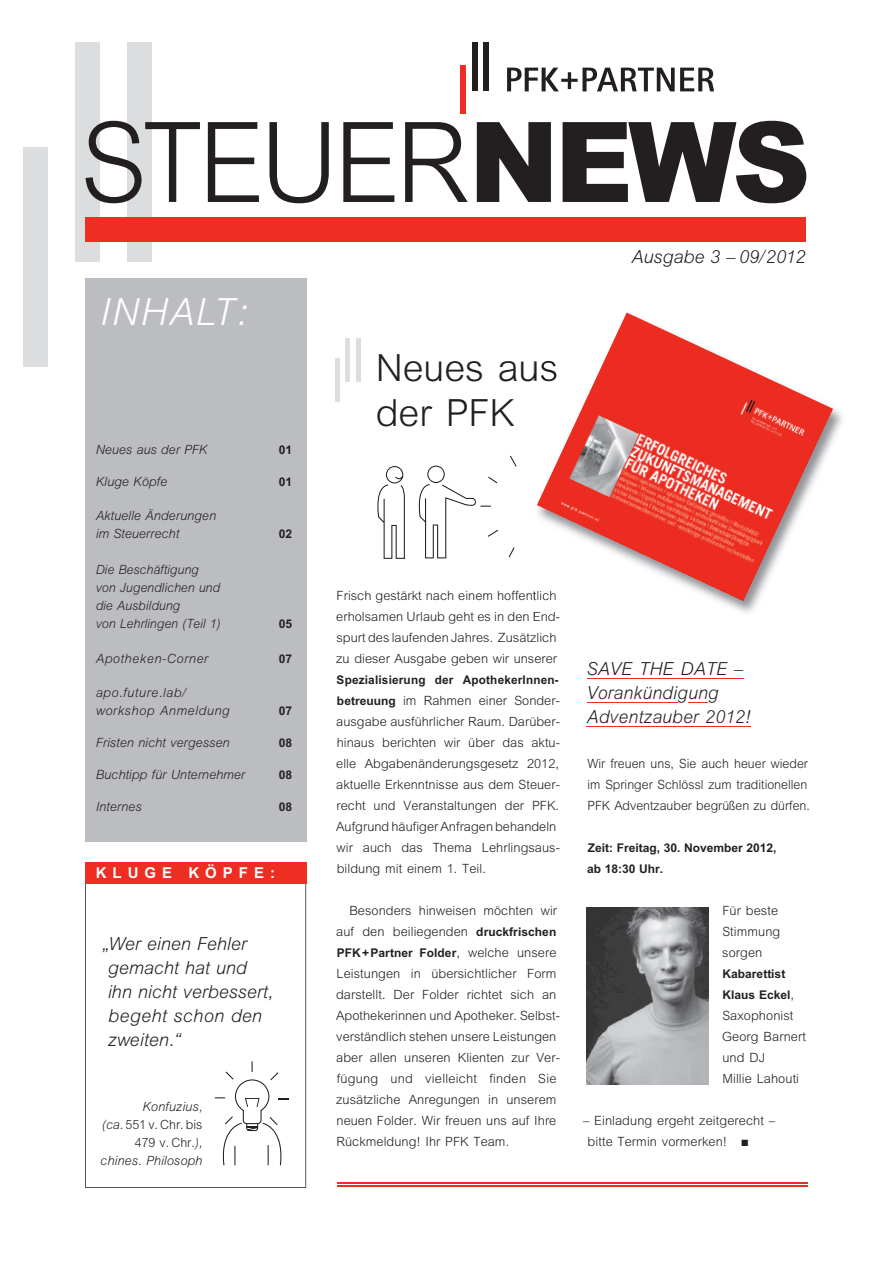
<style>
.page{position:relative;width:893px;height:1263px;background:#fff}
.page>*{position:absolute;margin:0;border:0;box-sizing:border-box;transform-origin:0 0}
.t1{font:300 111.45px "M Arial";letter-spacing:-.04em;color:#231f20}
.t2{font:300 37.5px/45px "M Arial";color:#231f20}
.t3{font:italic 300 37.5px "M Arial";letter-spacing:.04em;color:#fff}
.t4{font:italic 300 18px/24px "M Arial";color:#231f20}
.t5{font:700 15px "M Arial";letter-spacing:.4em;color:#fff}
.t6{font:300 12.75px/21px "M Arial";letter-spacing:.005em;color:#231f20}
.t7{font:italic 300 12.75px/18px "M Arial";color:#231f20}
.t8{font:italic 300 12.75px/18px "M Arial";letter-spacing:.04em;color:#231f20}
.t9{font:700 12px/21px "M Arial";color:#231f20}
.s1{font-weight:900}
.s2{font-style:normal}
.s3{font-weight:700;font-size:12px}
.s4{font-weight:300;font-size:12.75px}
</style>
<div class="page">
<div style="left:128px;top:43px;width:24px;height:219px;background:#dcdddf"></div>
<div style="left:76px;top:43px;width:24px;height:219px;background:#dcdddf"></div>
<div style="left:24px;top:147px;width:24px;height:220px;background:#dcdddf"></div>
<svg style="left:507px;top:68px;width:207px;height:23px"></svg>
<div style="left:484px;top:43px;width:5px;height:48px;background:#231f20"></div>
<div style="left:472px;top:43px;width:6px;height:48px;background:#231f20"></div>
<div style="left:461px;top:66px;width:5px;height:48px;background:#ee2e22"></div>
<hr style="left:356px;top:338px;width:4px;height:44px;background:#dcdddf">
<div style="left:345px;top:338px;width:5px;height:44px;background:#dcdddf"></div>
<div style="left:335px;top:358px;width:5px;height:44px;background:#dcdddf"></div>
<hr style="left:337px;top:1182px;width:471px;height:2px;background:#ee2e22">
<hr style="left:337px;top:1185px;width:471px;height:2px;background:#ee2e22">
<div style="left:85px;top:218px;width:721px;height:24px;background:#ee2e22"></div>
<div style="left:85px;top:279px;width:221px;height:563px;background:#bcbdc0"></div>
<svg style="left:85px;top:883px;width:221px;height:305px"></svg>
<div style="left:85px;top:862px;width:221px;height:21px;background:#ee2e22"></div>
<svg style="left:215px;top:1061px;width:73px;height:104px"></svg>
<img style="left:587px;top:907px;width:122px;height:177px">
<svg style="left:377px;top:456px;width:140px;height:103px"></svg>
<hr style="left:587px;top:678px;width:156px;height:1px;background:#ee2e22">
<hr style="left:587px;top:702px;width:90px;height:1px;background:#ee2e22">
<svg style="left:688px;top:702px;width:20px;height:1px"></svg>
<hr style="left:587px;top:726px;width:164px;height:1px;background:#ee2e22">
<img style="left:535px;top:408px;width:307px;height:205px">
<img style="left:534px;top:591px;width:22px;height:12px">
<img style="left:534px;top:612px;width:25px;height:4px">
<img style="left:534px;top:361px;width:3px;height:20px">
<img style="left:537px;top:313px;width:296px;height:288px">
<svg style="left:746px;top:400px;width:9px;height:13px"></svg>
<img style="left:569px;top:415px;width:70px;height:82px">
<h1 class="t1" style="left:81px;top:100px;width:731px">STEUER<span class="s1">NEWS</span></h1>
<h2 class="t3" style="left:100px;top:291px;width:148px">INHALT:</h2>
<p class="t7" style="left:96px;top:440px;width:113px">Neues aus der PFK</p>
<p class="t9" style="left:279px;top:439px;width:15px">01</p>
<p class="t7" style="left:96px;top:473px;width:73px">Kluge Köpfe</p>
<p class="t9" style="left:279px;top:471px;width:15px">01</p>
<p class="t7" style="left:96px;top:507px;width:122px">Aktuelle Änderungen im Steuerrecht</p>
<p class="t9" style="left:279px;top:524px;width:15px">02</p>
<p class="t7" style="left:96px;top:561px;width:127px">Die Beschäftigung von Jugendlichen und die Ausbildung<br>von Lehrlingen (Teil 1)</p>
<p class="t9" style="left:279px;top:614px;width:15px">05</p>
<p class="t8" style="left:96px;top:649px;width:114px">Apotheken-Corner</p>
<p class="t9" style="left:279px;top:648px;width:15px">07</p>
<p class="t8" style="left:96px;top:683px;width:136px">apo.future.lab/ workshop Anmeldung</p>
<p class="t9" style="left:279px;top:700px;width:15px">07</p>
<p class="t7" style="left:96px;top:733px;width:135px">Fristen nicht vergessen</p>
<p class="t9" style="left:279px;top:732px;width:15px">08</p>
<p class="t7" style="left:96px;top:766px;width:151px">Buchtipp für Unternehmer</p>
<p class="t9" style="left:279px;top:764px;width:15px">08</p>
<p class="t7" style="left:96px;top:798px;width:48px">Internes</p>
<p class="t9" style="left:279px;top:797px;width:15px">08</p>
<p class="t5" style="left:96px;top:864px;width:181px">KLUGE KÖPFE:</p>
<h3 class="t4" style="left:108px;top:932px;width:167px;text-indent:-6px">„Wer einen Fehler gemacht hat und ihn nicht verbessert, begeht schon den zweiten.“</h3>
<p class="t7" style="left:100px;top:1097px;width:104px;text-align:right">Konfuzius,<br>(ca. <span class="s2">551 v. Chr. bis<br>479 v. Chr.</span>), chines. Philosoph</p>
<h2 class="t2" style="left:376px;top:345px;width:184px">Neues aus der PFK</h2>
<h3 class="t4" style="left:632px;top:244px;width:176px">Ausgabe 3 – 09/2012</h3>
<p class="t6" style="left:336px;top:585px;width:225px">Frisch gestärkt nach einem hoffentlich erholsamen Urlaub geht es in den End&shy;spurt des laufenden Jahres. Zusätzlich zu dieser Ausgabe geben wir unserer</p>
<p class="t9" style="left:337px;top:669px;width:224px">Spezialisierung der ApothekerInnen-</p>
<p class="t6" style="left:336px;top:690px;width:225px"><span class="s3">betreuung</span> im Rahmen einer Sonder&shy;ausgabe ausführlicher Raum. Darüber&shy;hinaus berichten wir über das aktu&shy;elle Abgabenänderungsgesetz 2012, aktuelle Erkenntnisse aus dem Steuer&shy;recht und Veranstaltungen der PFK.<br>Aufgrund häufiger Anfragen behandeln wir auch das Thema Lehrlingsaus&shy;bildung mit einem 1. Teil.</p>
<p class="t6" style="left:336px;top:900px;width:222px;text-align:right">Besonders hinweisen möchten wir auf den beiliegenden <span class="s3">druckfrischen</span></p>
<p class="t9" style="left:337px;top:942px;width:221px">PFK+Partner Folder<span class="s4">, welche unsere</span></p>
<p class="t6" style="left:336px;top:963px;width:225px">Leistungen in übersichtlicher Form darstellt. Der Folder richtet sich an Apothekerinnen und Apotheker. Selbst&shy;verständlich stehen unsere Leistungen aber allen unseren Klienten zur Ver&shy;fügung und vielleicht finden Sie zusätzliche Anregungen in unserem neuen Folder. Wir freuen uns auf Ihre Rückmeldung! Ihr PFK Team.</p>
<h3 class="t4" style="left:587px;top:657px;width:166px">SAVE THE DATE –<br>Vorankündigung<br>Adventzauber 2012!</h3>
<p class="t6" style="left:587px;top:753px;width:224px">Wir freuen uns, Sie auch heuer wieder im Springer Schlössl zum traditionellen<br>PFK Adventzauber begrüßen zu dürfen.</p>
<p class="t9" style="left:587px;top:837px;width:191px">Zeit: Freitag, 30. November 2012, ab 18:30 Uhr.</p>
<p class="t6" style="left:722px;top:900px;width:60px">Für beste<br>Stimmung sorgen</p>
<p class="t9" style="left:723px;top:963px;width:73px">Kabarettist<br>Klaus Eckel<span class="s4">,</span></p>
<p class="t6" style="left:722px;top:1005px;width:85px">Saxophonist<br>Georg Barnert und DJ<br>Millie Lahouti</p>
<p class="t6" style="left:588px;top:1110px;width:189px;text-indent:-5px">– Einladung ergeht zeitgerecht – bitte Termin vormerken! ■</p>
</div>
